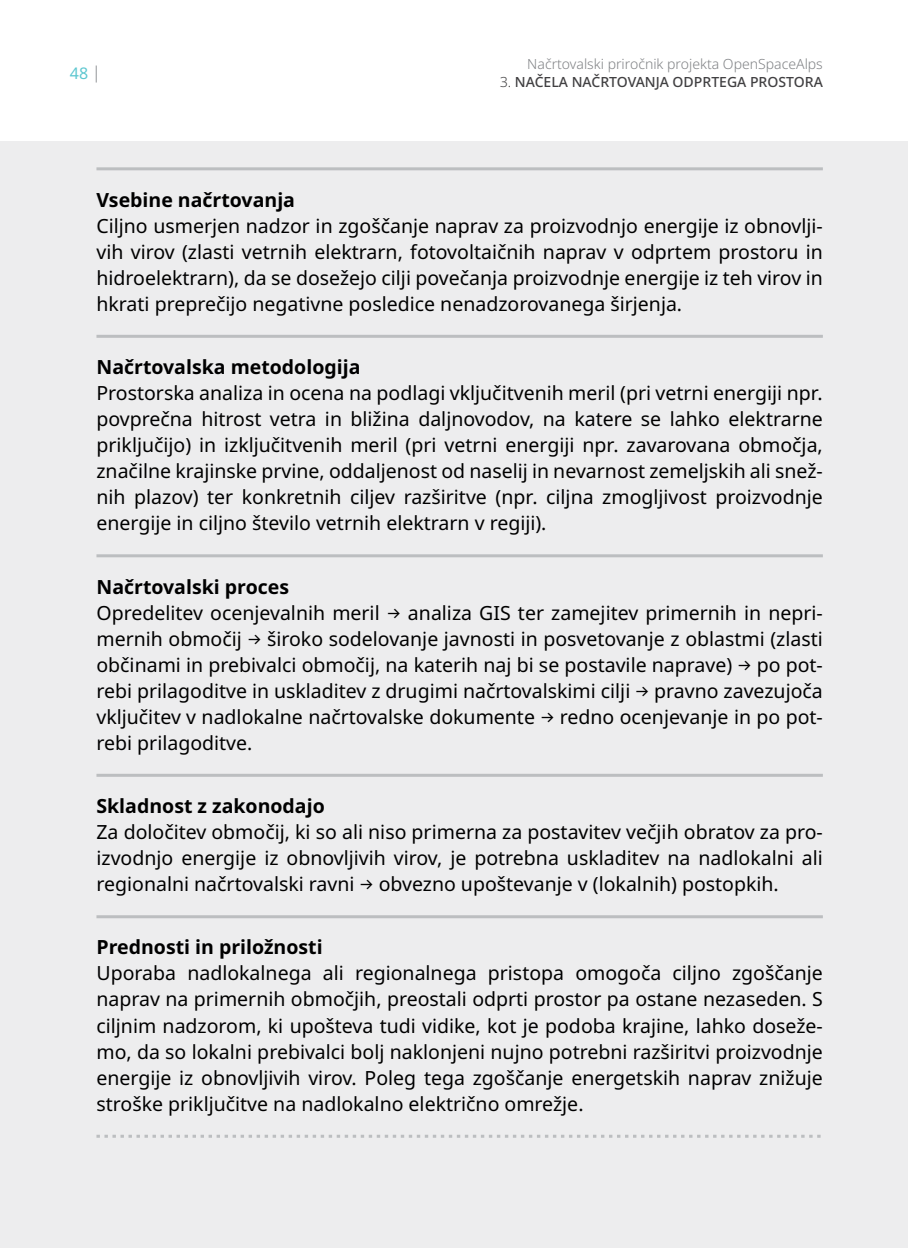
<style>
.page{position:relative;width:908px;height:1248px;background:#fff}
.page>*{position:absolute;margin:0;border:0;box-sizing:border-box;transform-origin:0 0}
.t1{font:19.6px/26px "Noto Sans";color:#000;text-align:justify}
.t2{font:700 19.6px "Noto Sans";color:#000}
.t3{font:16px "Noto Sans";color:#5ec7d0}
.t4{font:300 14px "Noto Sans";color:#808285}
.t5{font:500 14px "Noto Sans";color:#414042}
.s1{font-weight:300}
.s2{font-weight:700}
.s3{font-family:"Klavika Arrows"}
</style>
<div class="page">
<div style="left:0;top:142px;width:907px;height:1105px;background:#ededee"></div>
<svg style="left:96px;top:65px;width:1px;height:17px"></svg>
<svg style="left:96px;top:1134px;width:725px;height:3px"></svg>
<hr style="left:96px;top:167px;width:726px;height:3px;background:#bcbec0">
<hr style="left:96px;top:335px;width:726px;height:3px;background:#bcbec0">
<hr style="left:96px;top:554px;width:726px;height:3px;background:#bcbec0">
<hr style="left:96px;top:773px;width:726px;height:3px;background:#bcbec0">
<hr style="left:96px;top:915px;width:726px;height:3px;background:#bcbec0">
<p class="t3" style="left:70px;top:62px;width:20px">48</p>
<p class="t4" style="left:527px;top:54px;width:297px">Načrtovalski priročnik projekta OpenSpaceAlps</p>
<p class="t5" style="left:500px;top:72px;width:324px"><span class="s1">3.</span> NAČELA NAČRTOVANJA ODPRTEGA PROSTORA</p>
<p class="t2" style="left:96px;top:186px;width:200px">Vsebine načrtovanja</p>
<p class="t1" style="left:96px;top:213px;width:727px">Ciljno usmerjen nadzor in zgoščanje naprav za proizvodnjo energije iz obnovlji&shy;vih virov (zlasti vetrnih elektrarn, fotovoltaičnih naprav v odprtem prostoru in hidroelektrarn), da se dosežejo cilji povečanja proizvodnje energije iz teh virov in hkrati preprečijo negativne posledice nenadzorovanega širjenja.</p>
<p class="t2" style="left:96px;top:353px;width:265px">Načrtovalska metodologija</p>
<p class="t1" style="left:96px;top:380px;width:727px">Prostorska analiza in ocena na podlagi vključitvenih meril (pri vetrni energiji npr. povprečna hitrost vetra in bližina daljnovodov, na katere se lahko elektrarne priključijo) in izključitvenih meril (pri vetrni energiji npr. zavarovana območja, značilne krajinske prvine, oddaljenost od naselij in nevarnost zemeljskih ali snež&shy;nih plazov) ter konkretnih ciljev razširitve (npr. ciljna zmogljivost proizvodnje energije in ciljno število vetrnih elektrarn v regiji).</p>
<p class="t1" style="left:96px;top:574px;width:727px;text-align:left"><span class="s2">Načrtovalski proces<br></span>Opredelitev ocenjevalnih meril <span class="s3">b</span> analiza GIS ter zamejitev primernih in nepri&shy;mernih območij <span class="s3">b</span> široko sodelovanje javnosti in posvetovanje z oblastmi (zlasti občinami in prebivalci območij, na katerih naj bi se postavile naprave) <span class="s3">b</span> po pot&shy;rebi prilagoditve in uskladitev z drugimi načrtovalskimi cilji <span class="s3">b</span> pravno zavezujoča vključitev v nadlokalne načrtovalske dokumente <span class="s3">b</span> redno ocenjevanje in po pot&shy;rebi prilagoditve.</p>
<p class="t2" style="left:96px;top:792px;width:230px">Skladnost z zakonodajo</p>
<p class="t1" style="left:96px;top:819px;width:727px">Za določitev območij, ki so ali niso primerna za postavitev večjih obratov za pro&shy;izvodnjo energije iz obnovljivih virov, je potrebna uskladitev na nadlokalni ali regionalni načrtovalski ravni <span class="s3">b</span> obvezno upoštevanje v (lokalnih) postopkih.</p>
<p class="t2" style="left:96px;top:933px;width:227px">Prednosti in priložnosti</p>
<p class="t1" style="left:96px;top:960px;width:727px">Uporaba nadlokalnega ali regionalnega pristopa omogoča ciljno zgoščanje naprav na primernih območjih, preostali odprti prostor pa ostane nezaseden. S ciljnim nadzorom, ki upošteva tudi vidike, kot je podoba krajine, lahko doseže&shy;mo, da so lokalni prebivalci bolj naklonjeni nujno potrebni razširitvi proizvodnje energije iz obnovljivih virov. Poleg tega zgoščanje energetskih naprav znižuje stroške priključitve na nadlokalno električno omrežje.</p>
</div>
